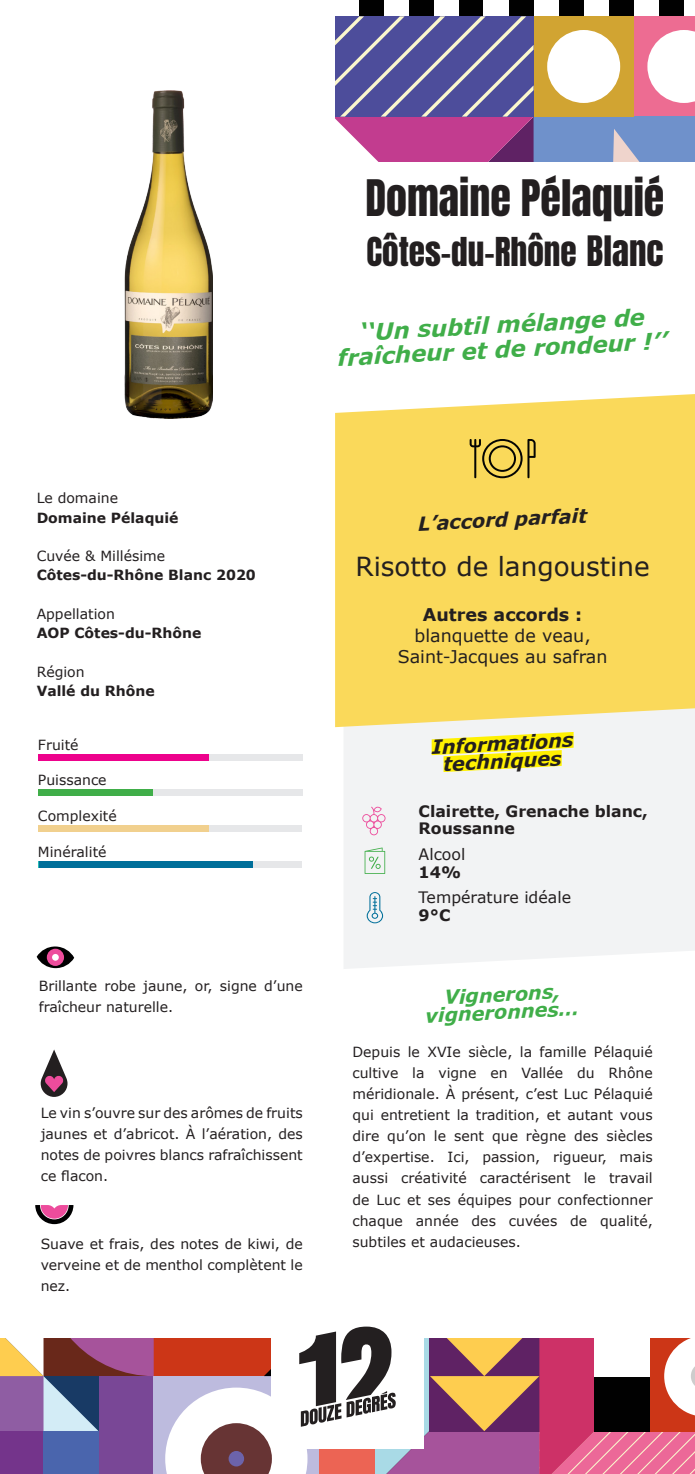
<style>
.page{position:relative;width:695px;height:1474px;background:#fff}
.page>*{position:absolute;margin:0;border:0;box-sizing:border-box;transform-origin:0 0}
.t1{font:42px "Anton";color:#231f20}
.t2{font:33.25px "Anton";color:#231f20}
.t3{font:26.25px "Verdana";color:#231f20}
.t4{font:italic 700 22.75px/24.5px "Verdana";color:#40ae49;text-align:center}
.t5{font:italic 700 19.25px "Verdana";color:#231f20}
.t6{font:italic 700 19.25px "Verdana";color:#40ae49}
.t7{font:17.5px "Verdana";color:#231f20}
.t8{font:700 17.5px "Verdana";color:#231f20}
.t9{font:700 15.75px/17.5px "Verdana";color:#231f20}
.t10{font:15.75px "Verdana";color:#231f20}
.t11{font:14px/21px "Verdana";color:#231f20;text-align:justify}
.t12{font:700 14px "Verdana";color:#231f20}
.s1{font-size:35px}
</style>
<div class="page">
<div style="left:344px;top:727px;width:350px;height:242px;background:#f2f3f4"></div>
<div style="left:99px;top:1375px;width:55px;height:98px;background:#794796"></div>
<div style="left:0;top:1431px;width:43px;height:42px;background:#74348b"></div>
<div style="left:43px;top:1431px;width:56px;height:42px;background:#4a65ad"></div>
<div style="left:154px;top:1338px;width:165px;height:37px;background:#cc3617"></div>
<div style="left:154px;top:1375px;width:165px;height:98px;background:#bdbbde"></div>
<svg style="left:0;top:1338px;width:154px;height:93px"></svg>
<div style="left:458px;top:0;width:25px;height:16px;background:#010101"></div>
<div style="left:408px;top:0;width:25px;height:16px;background:#010101"></div>
<div style="left:358px;top:0;width:25px;height:16px;background:#010101"></div>
<div style="left:658px;top:0;width:25px;height:16px;background:#010101"></div>
<div style="left:608px;top:0;width:25px;height:16px;background:#010101"></div>
<div style="left:558px;top:0;width:25px;height:16px;background:#010101"></div>
<div style="left:508px;top:0;width:25px;height:16px;background:#010101"></div>
<div style="left:633px;top:16px;width:61px;height:101px;background:#ed6c92"></div>
<div style="left:533px;top:117px;width:161px;height:44px;background:#6f91cb"></div>
<div style="left:533px;top:16px;width:100px;height:101px;background:#d1a432"></div>
<svg style="left:647px;top:30px;width:47px;height:73px"></svg>
<div style="left:547px;top:30px;width:73px;height:73px;background:#fff;border-radius:50%"></div>
<svg style="left:613px;top:129px;width:26px;height:32px"></svg>
<svg style="left:335px;top:16px;width:198px;height:145px"></svg>
<div style="left:335px;top:394px;width:359px;height:333px;background:#fad95a"></div>
<svg style="left:416px;top:723px;width:173px;height:57px"></svg>
<svg style="left:165px;top:1326px;width:529px;height:147px"></svg>
<img style="left:124px;top:90px;width:88px;height:329px">
<svg style="left:38px;top:754px;width:265px;height:6px"></svg>
<svg style="left:38px;top:789px;width:265px;height:7px"></svg>
<svg style="left:38px;top:825px;width:264px;height:7px"></svg>
<svg style="left:37px;top:946px;width:37px;height:22px"></svg>
<div style="left:47px;top:948px;width:17px;height:18px;background:#ed4c9c;border-radius:50%"></div>
<svg style="left:52px;top:953px;width:7px;height:7px"></svg>
<svg style="left:41px;top:1049px;width:26px;height:47px"></svg>
<svg style="left:35px;top:1205px;width:38px;height:19px"></svg>
<svg style="left:362px;top:806px;width:23px;height:29px"></svg>
<svg style="left:366px;top:892px;width:17px;height:31px"></svg>
<svg style="left:364px;top:847px;width:21px;height:27px"></svg>
<svg style="left:469px;top:439px;width:66px;height:39px"></svg>
<svg style="left:38px;top:861px;width:264px;height:6px"></svg>
<p class="t1" style="left:365px;top:176px;width:300px">Domaine Pélaquié</p>
<p class="t2" style="left:366px;top:235px;width:299px">Côtes-du-Rhône <span class="s1">Blanc</span></p>
<p class="t4" style="left:335px;top:320px;width:331px;rotate:-3deg">‘‘Un subtil mélange de fraîcheur et de rondeur !’’</p>
<p class="t11" style="left:37px;top:487px;width:83px">Le domaine</p>
<p class="t12" style="left:37px;top:507px;width:143px">Domaine Pélaquié</p>
<p class="t11" style="left:37px;top:545px;width:130px">Cuvée &amp; Millésime</p>
<p class="t12" style="left:37px;top:565px;width:221px">Côtes-du-Rhône Blanc 2020</p>
<p class="t11" style="left:37px;top:603px;width:80px">Appellation</p>
<p class="t12" style="left:37px;top:623px;width:166px">AOP Côtes-du-Rhône</p>
<p class="t11" style="left:37px;top:661px;width:49px">Région</p>
<p class="t12" style="left:37px;top:681px;width:120px">Vallé du Rhône</p>
<p class="t11" style="left:38px;top:734px;width:42px">Fruité</p>
<p class="t11" style="left:38px;top:768px;width:70px">Puissance</p>
<p class="t11" style="left:38px;top:805px;width:80px">Complexité</p>
<p class="t11" style="left:38px;top:840px;width:70px">Minéralité</p>
<p class="t11" style="left:39px;top:975px;width:265px">Brillante robe jaune, or, signe d’une fraîcheur naturelle.</p>
<p class="t11" style="left:41px;top:1102px;width:263px">Le vin s’ouvre sur des arômes de fruits jaunes et d’abricot. À l’aération, des notes de poivres blancs rafraîchissent ce flacon.</p>
<p class="t11" style="left:41px;top:1232px;width:263px">Suave et frais, des notes de kiwi, de verveine et de menthol complètent le nez.</p>
<p class="t5" style="left:417px;top:510px;width:171px;rotate:-3deg">L’accord parfait</p>
<p class="t3" style="left:355px;top:548px;width:296px">Risotto de langoustine</p>
<p class="t8" style="left:423px;top:602px;width:161px">Autres accords :</p>
<p class="t7" style="left:414px;top:623px;width:178px">blanquette de veau,</p>
<p class="t7" style="left:398px;top:644px;width:211px">Saint-Jacques au safran</p>
<p class="t5" style="left:430px;top:733px;width:144px;rotate:-3deg">Informations</p>
<p class="t5" style="left:442px;top:750px;width:120px;rotate:-3deg">techniques</p>
<p class="t9" style="left:418px;top:802px;width:231px">Clairette, Grenache blanc,<br>Roussanne</p>
<p class="t10" style="left:418px;top:844px;width:48px">Alcool</p>
<p class="t9" style="left:418px;top:863px;width:44px">14%</p>
<p class="t10" style="left:418px;top:886px;width:154px">Température idéale</p>
<p class="t9" style="left:418px;top:905px;width:33px">9°C</p>
<p class="t6" style="left:443px;top:983px;width:118px;rotate:-3deg">Vignerons,</p>
<p class="t6" style="left:424px;top:1002px;width:155px;rotate:-3deg">vigneronnes…</p>
<p class="t11" style="left:352px;top:1041px;width:302px">Depuis le XVIe siècle, la famille Pélaquié cultive la vigne en Vallée du Rhône méridionale. À présent, c’est Luc Pélaquié qui entretient la tradition, et autant vous dire qu’on le sent que règne des siècles d’expertise. Ici, passion, rigueur, mais aussi créativité caractérisent le travail de Luc et ses équipes pour confectionner chaque année des cuvées de qualité, subtiles et audacieuses.</p>
</div>
